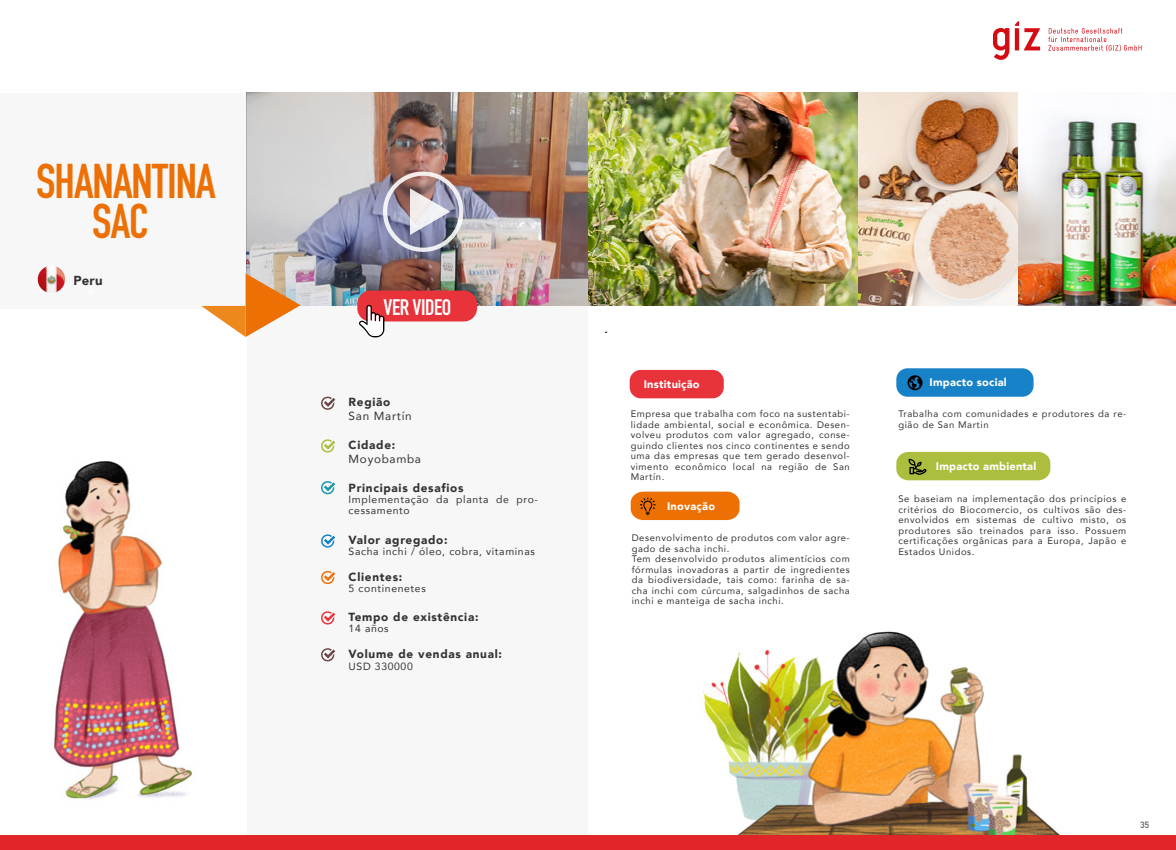
<style>
.page{position:relative;width:1176px;height:850px;background:#fff}
.page>*{position:absolute;margin:0;border:0;box-sizing:border-box;transform-origin:0 0}
.t1{font:700 48.1px "DIN Condensed";letter-spacing:-.02em;color:#ed7005}
.t2{font:700 22.2px "DIN Condensed";letter-spacing:-.02em;color:#fff}
.t3{font:900 13px "Avenir";color:#333}
.t4{font:900 11.7px "Avenir";letter-spacing:.06em;color:#333}
.t5{font:11.7px "Avenir";letter-spacing:.06em;color:#333}
.t6{font:900 11px "Avenir";letter-spacing:.02em;color:#fff}
.t7{font:10.4px/11.3px "Avenir";letter-spacing:.06em;color:#333}
.t8{font:9.4px/10.5px "Avenir";letter-spacing:.06em;color:#333;text-align:justify}
.t9{font:700 9px "DIN Alternate";color:#666}
</style>
<div class="page">
<img style="left:54px;top:461px;width:139px;height:339px">
<div style="left:247px;top:273px;width:341px;height:577px;background:#f7f7f7"></div>
<div style="left:0;top:93px;width:288px;height:216px;background:#f7f7f7"></div>
<img style="left:246px;top:93px;width:612px;height:213px">
<img style="left:858px;top:93px;width:318px;height:213px">
<div style="left:357px;top:291px;width:120px;height:30px;background:#e8333b;border-radius:13px"></div>
<svg style="left:201px;top:273px;width:100px;height:64px"></svg>
<svg style="left:993px;top:21px;width:47px;height:39px"></svg>
<svg style="left:1048px;top:28px;width:94px;height:23px"></svg>
<svg style="left:359px;top:305px;width:25px;height:32px"></svg>
<img style="left:383px;top:171px;width:80px;height:81px">
<img style="left:703px;top:631px;width:357px;height:204px">
<div style="left:630px;top:370px;width:94px;height:28px;background:#e8333b;border-radius:11px"></div>
<div style="left:896px;top:368px;width:138px;height:29px;background:#1782c7;border-radius:11px"></div>
<svg style="left:907px;top:375px;width:16px;height:15px"></svg>
<svg style="left:896px;top:452px;width:154px;height:28px;background:#aab940"></svg>
<svg style="left:631px;top:492px;width:109px;height:28px;background:#e9730e"></svg>
<svg style="left:321px;top:396px;width:14px;height:14px"></svg>
<svg style="left:321px;top:439px;width:14px;height:14px"></svg>
<svg style="left:321px;top:481px;width:14px;height:14px"></svg>
<svg style="left:321px;top:534px;width:14px;height:14px"></svg>
<svg style="left:321px;top:570px;width:14px;height:15px"></svg>
<svg style="left:321px;top:611px;width:14px;height:14px"></svg>
<svg style="left:321px;top:648px;width:14px;height:14px"></svg>
<img style="left:38px;top:266px;width:27px;height:27px;border-radius:14px">
<div style="left:0;top:835px;width:1176px;height:15px;background:#e02629"></div>
<p class="t1" style="left:36px;top:149px;width:181px">SHANANTINA</p>
<p class="t1" style="left:92px;top:188px;width:58px">SAC</p>
<p class="t3" style="left:73px;top:269px;width:31px">Peru</p>
<p class="t2" style="left:384px;top:292px;width:69px">VER VIDEO</p>
<p class="t4" style="left:349px;top:392px;width:43px">Região</p>
<p class="t5" style="left:349px;top:407px;width:65px">San Martín</p>
<p class="t4" style="left:349px;top:435px;width:48px">Cidade:</p>
<p class="t5" style="left:349px;top:450px;width:74px">Moyobamba</p>
<p class="t4" style="left:349px;top:478px;width:116px">Principais desafios</p>
<p class="t7" style="left:349px;top:493px;width:191px">Implementação da planta de pro&shy;cessamento</p>
<p class="t4" style="left:349px;top:529px;width:100px">Valor agregado:</p>
<p class="t7" style="left:349px;top:545px;width:188px">Sacha inchi / óleo, cobra, vitaminas</p>
<p class="t4" style="left:349px;top:567px;width:55px">Clientes:</p>
<p class="t7" style="left:349px;top:582px;width:79px">5 continenetes</p>
<p class="t4" style="left:349px;top:607px;width:131px">Tempo de existência:</p>
<p class="t7" style="left:349px;top:623px;width:42px">14 años</p>
<p class="t4" style="left:349px;top:644px;width:155px">Volume de vendas anual:</p>
<p class="t7" style="left:349px;top:660px;width:66px">USD 330000</p>
<p class="t6" style="left:644px;top:375px;width:57px">Instituição</p>
<p class="t6" style="left:930px;top:373px;width:79px">Impacto social</p>
<p class="t8" style="left:631px;top:408px;width:221px">Empresa que trabalha com foco na sustentabi&shy;lidade ambiental, social e econômica. Desen&shy;volveu produtos com valor agregado, conse&shy;guindo clientes nos cinco continentes e sendo uma das empresas que tem gerado desenvol&shy;vimento econômico local na região de San Martín.</p>
<p class="t8" style="left:898px;top:408px;width:229px">Trabalha com comunidades e produtores da re&shy;gião de San Martin</p>
<p class="t8" style="left:898px;top:493px;width:229px">Se baseiam na implementação dos princípios e critérios do Biocomercio, os cultivos são des&shy;envolvidos em sistemas de cultivo misto, os produtores são treinados para isso. Possuem certificações orgânicas para a Europa, Japão e Estados Unidos.</p>
<p class="t6" style="left:936px;top:457px;width:102px">Impacto ambiental</p>
<p class="t6" style="left:667px;top:496px;width:49px">Inovação</p>
<p class="t8" style="left:632px;top:532px;width:220px">Desenvolvimento de produtos com valor agre&shy;gado de sacha inchi.</p>
<p class="t8" style="left:632px;top:553px;width:220px">Tem desenvolvido produtos alimentícios com fórmulas inovadoras a partir de ingredientes da biodiversidade, tais como: farinha de sa&shy;cha inchi com cúrcuma, salgadinhos de sacha inchi e manteiga de sacha inchi.</p>
<p class="t9" style="left:1141px;top:818px;width:10px">35</p>
</div>
